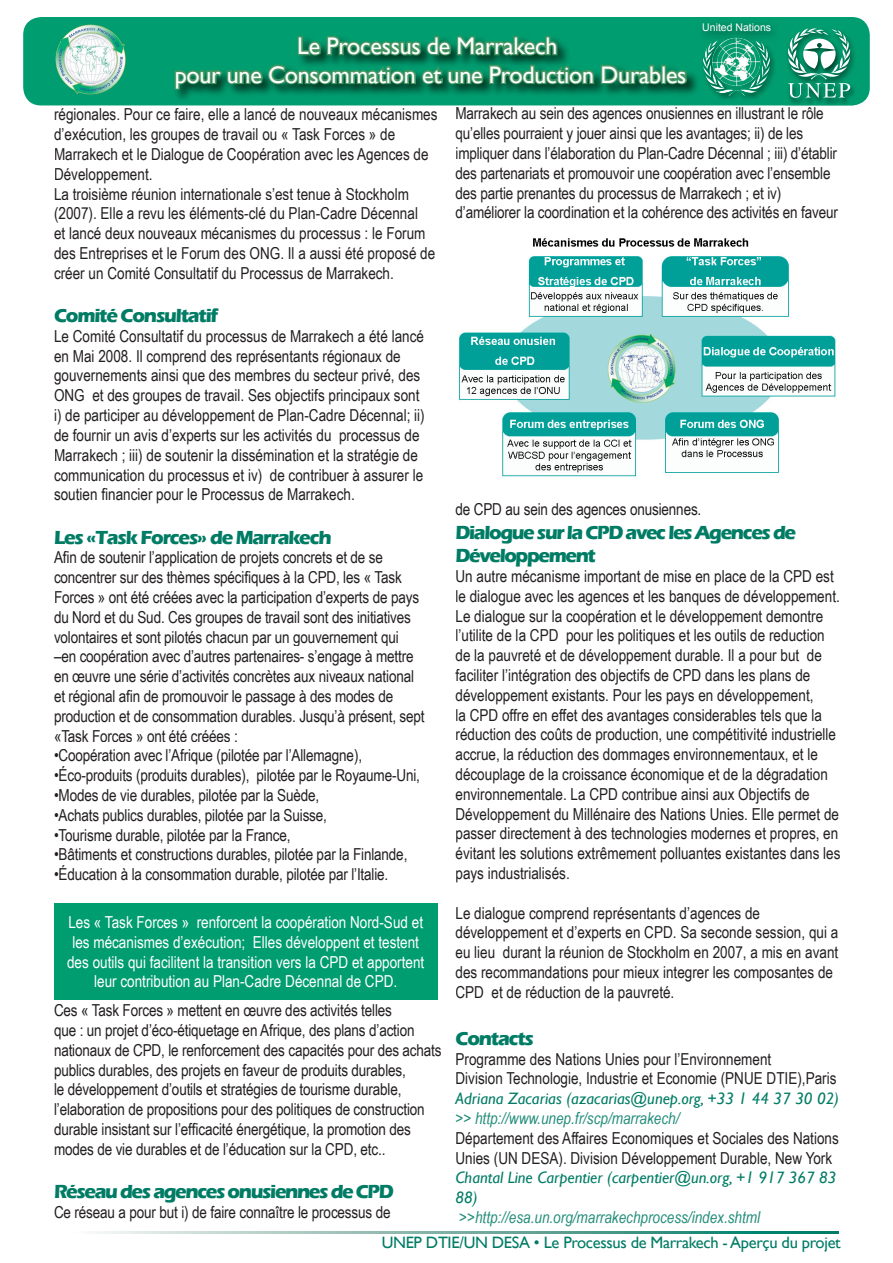
<style>
.page{position:relative;width:893px;height:1263px;background:#fff}
.page>*{position:absolute;margin:0;border:0;box-sizing:border-box;transform-origin:0 0}
.t1{font:24px/28.8px "Gill Sans";letter-spacing:-.01em;color:#fff;text-align:center}
.t2{font:700 19.5px/23.4px "Eras ITC";letter-spacing:-.07em;color:#007c65}
.t3{font:16.5px/19.8px "Arial Narrow";color:#231f20}
.t4{font:16.5px/19.8px "Arial Narrow";color:#fff;text-align:center}
.t5{font:italic 16.5px/19.8px "Gill Sans";color:#007c65}
.t6{font:italic 16.5px "Arial Narrow";color:#238d7a}
.t7{font:16.5px "Gill Sans";letter-spacing:-.02em;color:#007c65}
.t8{font:10.5px "Arial";color:#fff}
</style>
<div class="page">
<div style="left:23px;top:17px;width:847px;height:88px;background:#009d70;border-radius:18px"></div>
<div style="left:54px;top:903px;width:383px;height:97px;background:#009d70"></div>
<img style="left:784px;top:43px;width:73px;height:63px">
<svg style="left:787px;top:28px;width:64px;height:70px"></svg>
<svg style="left:94px;top:1232px;width:745px;height:1px"></svg>
<img style="left:176px;top:73px;width:521px;height:26px">
<svg style="left:174px;top:36px;width:515px;height:55px"></svg>
<img style="left:714px;top:45px;width:61px;height:41px">
<img style="left:717px;top:45px;width:44px;height:41px">
<img style="left:701px;top:35px;width:76px;height:10px">
<img style="left:709px;top:38px;width:55px;height:7px">
<img style="left:55px;top:24px;width:71px;height:71px">
<img style="left:459px;top:238px;width:377px;height:239px">
<h1 class="t1" style="left:175px;top:32px;width:513px">Le Processus de Marrakech<br>pour une Consommation et une Production Durables</h1>
<p class="t8" style="left:702px;top:20px;width:70px">United Nations</p>
<p class="t3" style="left:455px;top:103px;width:384px">Marrakech au sein des agences onusiennes en illustrant le rôle qu’elles pourraient y jouer ainsi que les avantages; ii) de les impliquer dans l’élaboration du Plan-Cadre Décennal ; iii) d’établir des partenariats et promouvoir une coopération avec l’ensemble des partie prenantes du processus de Marrakech ; et iv) d’améliorer la coordination et la cohérence des activités en faveur</p>
<p class="t3" style="left:54px;top:104px;width:385px">régionales. Pour ce faire, elle a lancé de nouveaux mécanismes d’exécution, les groupes de travail ou « Task Forces » de Marrakech et le Dialogue de Coopération avec les Agences de Développement.<br>La troisième réunion internationale s’est tenue à Stockholm (2007). Elle a revu les éléments-clé du Plan-Cadre Décennal<br>et lancé deux nouveaux mécanismes du processus : le Forum des Entreprises et le Forum des ONG. Il a aussi été proposé de créer un Comité Consultatif du Processus de Marrakech.</p>
<p class="t2" style="left:54px;top:304px;width:166px">Comité Consultatif</p>
<p class="t3" style="left:54px;top:326px;width:372px">Le Comité Consultatif du processus de Marrakech a été lancé en Mai 2008. Il comprend des représentants régionaux de gouvernements ainsi que des membres du secteur privé, des ONG et des groupes de travail. Ses objectifs principaux sont i) de participer au développement de Plan-Cadre Décennal; ii) de fournir un avis d’experts sur les activités du processus de Marrakech ; iii) de soutenir la dissémination et la stratégie de communication du processus et iv) de contribuer à assurer le soutien financier pour le Processus de Marrakech.</p>
<p class="t2" style="left:54px;top:525px;width:279px">Les «Task Forces» de Marrakech</p>
<p class="t3" style="left:54px;top:547px;width:372px">Afin de soutenir l’application de projets concrets et de se concentrer sur des thèmes spécifiques à la CPD, les « Task Forces » ont été créées avec la participation d’experts de pays du Nord et du Sud. Ces groupes de travail sont des initiatives volontaires et sont pilotés chacun par un gouvernement qui –en coopération avec d’autres partenaires- s’engage à mettre en œuvre une série d’activités concrètes aux niveaux national et régional afin de promouvoir le passage à des modes de production et de consommation durables. Jusqu’à présent, sept «Task Forces » ont été créées :</p>
<p class="t3" style="left:54px;top:745px;width:310px">•Coopération avec l’Afrique (pilotée par l’Allemagne),</p>
<p class="t3" style="left:54px;top:765px;width:367px">•Éco-produits (produits durables), pilotée par le Royaume-Uni,</p>
<p class="t3" style="left:54px;top:785px;width:267px">•Modes de vie durables, pilotée par la Suède,</p>
<p class="t3" style="left:54px;top:804px;width:274px">•Achats publics durables, pilotée par la Suisse,</p>
<p class="t3" style="left:54px;top:824px;width:238px">•Tourisme durable, pilotée par la France,</p>
<p class="t3" style="left:54px;top:844px;width:355px">•Bâtiments et constructions durables, pilotée par la Finlande,</p>
<p class="t3" style="left:54px;top:864px;width:336px">•Éducation à la consommation durable, pilotée par l’Italie.</p>
<p class="t4" style="left:67px;top:912px;width:359px">Les « Task Forces » renforcent la coopération Nord-Sud et les mécanismes d’exécution; Elles développent et testent des outils qui facilitent la transition vers la CPD et apportent leur contribution au Plan-Cadre Décennal de CPD.</p>
<p class="t3" style="left:54px;top:1000px;width:389px">Ces « Task Forces » mettent en œuvre des activités telles<br>que : un projet d’éco-étiquetage en Afrique, des plans d’action nationaux de CPD, le renforcement des capacités pour des achats publics durables, des projets en faveur de produits durables,<br>le développement d’outils et stratégies de tourisme durable, l’elaboration de propositions pour des politiques de construction durable insistant sur l’efficacité énergétique, la promotion des modes de vie durables et de l’éducation sur la CPD, etc..</p>
<p class="t2" style="left:54px;top:1180px;width:341px">Réseau des agences onusiennes de CPD</p>
<p class="t3" style="left:54px;top:1201px;width:338px">Ce réseau a pour but i) de faire connaître le processus de</p>
<p class="t3" style="left:455px;top:499px;width:247px">de CPD au sein des agences onusiennes.</p>
<p class="t2" style="left:455px;top:521px;width:342px">Dialogue sur la CPD avec les Agences de<br>Développement</p>
<p class="t3" style="left:455px;top:566px;width:387px">Un autre mécanisme important de mise en place de la CPD est le dialogue avec les agences et les banques de développement.<br>Le dialogue sur la coopération et le développement demontre l’utilite de la CPD pour les politiques et les outils de reduction de la pauvreté et de développement durable. Il a pour but de faciliter l’intégration des objectifs de CPD dans les plans de développement existants. Pour les pays en développement,<br>la CPD offre en effet des avantages considerables tels que la réduction des coûts de production, une compétitivité industrielle accrue, la réduction des dommages environnementaux, et le découplage de la croissance économique et de la dégradation environnementale. La CPD contribue ainsi aux Objectifs de Développement du Millénaire des Nations Unies. Elle permet de passer directement à des technologies modernes et propres, en évitant les solutions extrêmement polluantes existantes dans les pays industrialisés.</p>
<p class="t3" style="left:455px;top:902px;width:384px">Le dialogue comprend représentants d’agences de développement et d’experts en CPD. Sa seconde session, qui a eu lieu durant la réunion de Stockholm en 2007, a mis en avant des recommandations pour mieux integrer les composantes de CPD et de réduction de la pauvreté.</p>
<p class="t2" style="left:455px;top:1026px;width:80px">Contacts</p>
<p class="t3" style="left:455px;top:1048px;width:383px">Programme des Nations Unies pour l’Environnement<br>Division Technologie, Industrie et Economie (PNUE DTIE),Paris</p>
<p class="t5" style="left:455px;top:1089px;width:385px">Adriana Zacarias (azacarias@unep.org, +33 1 44 37 30 02)</p>
<p class="t6" style="left:455px;top:1106px;width:225px">&gt;&gt; http://www.unep.fr/scp/marrakech/</p>
<p class="t3" style="left:455px;top:1127px;width:385px">Département des Affaires Economiques et Sociales des Nations<br>Unies (UN DESA). Division Développement Durable, New York</p>
<p class="t5" style="left:455px;top:1168px;width:382px">Chantal Line Carpentier (carpentier@un.org, +1 917 367 83<br>88)</p>
<p class="t6" style="left:459px;top:1205px;width:302px">&gt;&gt;http://esa.un.org/marrakechprocess/index.shtml</p>
<p class="t7" style="left:382px;top:1233px;width:460px">UNEP DTIE/UN DESA • Le Processus de Marrakech - Aperçu du projet</p>
</div>
